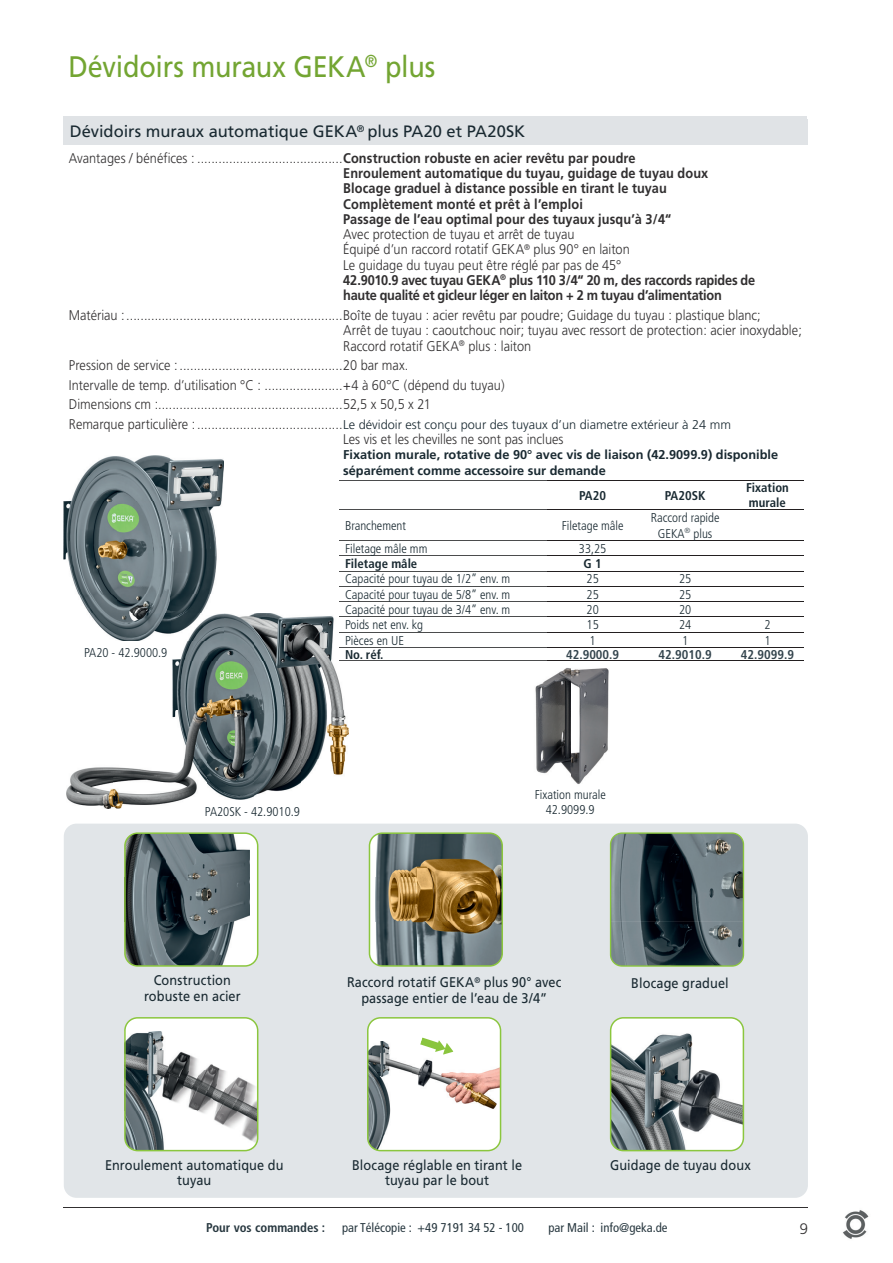
<style>
.page{position:relative;width:893px;height:1263px;background:#fff}
.page>*{position:absolute;margin:0;border:0;box-sizing:border-box;transform-origin:0 0}
.t1{font:29.7px "Frutiger";letter-spacing:-.01em;color:#73a532;scale:.91 1}
.t2{font:16.5px "Frutiger";color:#192931}
.t3{font:300 15px "Frutiger BQ";color:#312f30}
.t4{font:300 14.1px/15.3px "Frutiger";color:#312f30;scale:.91 1}
.t5{font:700 14.1px/15.3px "Frutiger";letter-spacing:.01em;color:#312f30;scale:.91 1}
.t6{font:14.1px/15.3px "Frutiger";letter-spacing:.005em;color:#192931;text-align:center;scale:.91 1}
.t7{font:300 condensed 12.75px/15.3px "Frutiger";color:#192931;text-align:center}
.t8{font:700 12.75px/15.3px "Frutiger";color:#192931}
.t9{font:condensed 12.75px "Frutiger";color:#27373f}
.t10{font:700 condensed 12.75px/15.3px "Frutiger";color:#192931}
.t11{font:700 condensed 12.75px "Frutiger";color:#33444d}
.t12{font:700 condensed 12.75px "Frutiger";color:#27373f}
.s1{font-weight:300}
.s2{font-weight:700}
.s3{font-size:12.75px;color:#192931}
</style>
<div class="page">
<div style="left:64px;top:824px;width:744px;height:374px;background:#e1e5e8;border-radius:13px"></div>
<img style="left:64px;top:455px;width:160px;height:140px">
<img style="left:79px;top:595px;width:38px;height:18px">
<img style="left:117px;top:595px;width:93px;height:18px">
<svg style="left:369px;top:832px;width:134px;height:135px;background:#837d61"></svg>
<svg style="left:610px;top:1017px;width:134px;height:134px;background:#a3aaa8"></svg>
<svg style="left:610px;top:832px;width:134px;height:135px;background:#4f5e60"></svg>
<svg style="left:124px;top:1017px;width:134px;height:134px;background:#b6bbb8"></svg>
<svg style="left:124px;top:832px;width:134px;height:135px;background:#697777"></svg>
<div style="left:63px;top:116px;width:744px;height:24px;background:#e0e3e6"></div>
<img style="left:172px;top:641px;width:36px;height:21px">
<img style="left:208px;top:613px;width:141px;height:49px">
<img style="left:67px;top:662px;width:282px;height:146px">
<img style="left:89px;top:613px;width:135px;height:28px">
<hr style="left:546px;top:480px;width:93px;height:1px;background:#231f20">
<hr style="left:639px;top:480px;width:92px;height:1px;background:#231f20">
<hr style="left:731px;top:480px;width:72px;height:1px;background:#231f20">
<hr style="left:546px;top:510px;width:93px;height:1px;background:#231f20">
<hr style="left:639px;top:510px;width:92px;height:1px;background:#231f20">
<hr style="left:731px;top:510px;width:72px;height:1px;background:#231f20">
<hr style="left:546px;top:540px;width:93px;height:1px;background:#231f20">
<hr style="left:639px;top:540px;width:92px;height:1px;background:#231f20">
<hr style="left:731px;top:540px;width:72px;height:1px;background:#231f20">
<hr style="left:546px;top:555px;width:93px;height:1px;background:#231f20">
<hr style="left:639px;top:555px;width:92px;height:1px;background:#231f20">
<hr style="left:731px;top:555px;width:72px;height:1px;background:#231f20">
<hr style="left:546px;top:571px;width:93px;height:1px;background:#231f20">
<hr style="left:639px;top:571px;width:92px;height:1px;background:#231f20">
<hr style="left:731px;top:571px;width:72px;height:1px;background:#231f20">
<hr style="left:546px;top:586px;width:93px;height:1px;background:#231f20">
<hr style="left:639px;top:586px;width:92px;height:1px;background:#231f20">
<hr style="left:731px;top:586px;width:72px;height:1px;background:#231f20">
<hr style="left:546px;top:601px;width:93px;height:1px;background:#231f20">
<hr style="left:639px;top:601px;width:92px;height:1px;background:#231f20">
<hr style="left:731px;top:601px;width:72px;height:1px;background:#231f20">
<hr style="left:546px;top:617px;width:93px;height:1px;background:#231f20">
<hr style="left:639px;top:617px;width:92px;height:1px;background:#231f20">
<hr style="left:731px;top:617px;width:72px;height:1px;background:#231f20">
<hr style="left:546px;top:632px;width:93px;height:1px;background:#231f20">
<hr style="left:639px;top:632px;width:92px;height:1px;background:#231f20">
<hr style="left:731px;top:632px;width:72px;height:1px;background:#231f20">
<hr style="left:546px;top:647px;width:93px;height:1px;background:#231f20">
<hr style="left:639px;top:647px;width:92px;height:1px;background:#231f20">
<hr style="left:731px;top:647px;width:72px;height:1px;background:#231f20">
<hr style="left:546px;top:660px;width:93px;height:1px;background:#231f20">
<hr style="left:639px;top:660px;width:92px;height:1px;background:#231f20">
<hr style="left:731px;top:660px;width:72px;height:1px;background:#231f20">
<hr style="left:339px;top:480px;width:207px;height:1px;background:#4b4c4d">
<hr style="left:339px;top:510px;width:207px;height:1px;background:#4b4c4d">
<hr style="left:339px;top:540px;width:207px;height:1px;background:#4b4c4d">
<hr style="left:339px;top:555px;width:207px;height:1px;background:#4b4c4d">
<hr style="left:339px;top:571px;width:207px;height:1px;background:#4b4c4d">
<hr style="left:339px;top:586px;width:207px;height:1px;background:#4b4c4d">
<hr style="left:339px;top:617px;width:207px;height:1px;background:#4b4c4d">
<hr style="left:339px;top:632px;width:207px;height:1px;background:#4b4c4d">
<hr style="left:339px;top:601px;width:207px;height:1px;background:#4b4c4d">
<hr style="left:339px;top:647px;width:207px;height:1px;background:#4b4c4d">
<hr style="left:339px;top:660px;width:207px;height:1px;background:#4b4c4d">
<svg style="left:367px;top:1017px;width:134px;height:134px;background:#ddddd6"></svg>
<img style="left:535px;top:668px;width:74px;height:117px">
<div style="left:64px;top:119px;width:744px;height:25px;background:#e0e3e6"></div>
<img style="left:843px;top:1210px;width:26px;height:29px">
<hr style="left:64px;top:1207px;width:744px;height:1px;background:#312f30">
<h1 class="t1" style="left:69px;top:50px;width:405px">Dévidoirs muraux GEKA<sup>®</sup> plus</h1>
<p class="t2" style="left:69px;top:119px;width:459px">Dévidoirs muraux automatique GEKA<sup>®</sup> plus PA20 et PA20SK</p>
<p class="t5" style="left:343px;top:150px;width:403px;text-indent:-274px"><span class="s1">Avantages / bénéfices : .........................................</span>Construction robuste en acier revêtu par poudre Enroulement automatique du tuyau, guidage de tuyau doux Blocage graduel à distance possible en tirant le tuyau Complètement monté et prêt à l’emploi<br>Passage de l’eau optimal pour des tuyaux jusqu’à 3/4“</p>
<p class="t4" style="left:343px;top:227px;width:454px">Avec protection de tuyau et arrêt de tuyau<br>Équipé d’un raccord rotatif GEKA<sup>®</sup> plus 90° en laiton<br>Le guidage du tuyau peut être réglé par pas de 45°<br><span class="s2">42.9010.9 avec tuyau GEKA</span><sup>®</sup> <span class="s2">plus 110 3/4“ 20 m, des raccords rapides de haute qualité et gicleur léger en laiton + 2 m tuyau d’alimentation</span></p>
<p class="t4" style="left:343px;top:308px;width:506px;text-indent:-274px">Matériau : .............................................................Boîte de tuyau : acier revêtu par poudre; Guidage du tuyau : plastique blanc;<br>Arrêt de tuyau : caoutchouc noir; tuyau avec ressort de protection: acier inoxydable;<br>Raccord rotatif GEKA<sup>®</sup> plus : laiton</p>
<p class="t4" style="left:69px;top:356px;width:729px;line-height:19.5px">Pression de service : ..............................................20 bar max.<br>Intervalle de temp. d’utilisation °C : ......................+4 à 60°C (dépend du tuyau)<br>Dimensions cm :....................................................52,5 x 50,5 x 21<br>Remarque particulière : .........................................<span class="s3">Le dévidoir est conçu pour des tuyaux d’un diametre extérieur à 24 mm</span></p>
<p class="t4" style="left:343px;top:432px;width:244px">Les vis et les chevilles ne sont pas inclues</p>
<p class="t8" style="left:343px;top:447px;width:436px">Fixation murale, rotative de 90° avec vis de liaison (42.9099.9) disponible séparément comme accessoire sur demande</p>
<p class="t2" style="left:70px;top:122px;width:457px">Dévidoirs muraux automatique GEKA<sup>®</sup> plus PA20 et PA20SK</p>
<p class="t7" style="left:84px;top:645px;width:85px">PA20 - 42.9000.9</p>
<p class="t10" style="left:579px;top:488px;width:28px">PA20</p>
<p class="t10" style="left:665px;top:488px;width:42px">PA20SK</p>
<p class="t10" style="left:746px;top:480px;width:44px">Fixation murale</p>
<p class="t7" style="left:345px;top:518px;width:62px">Branchement</p>
<p class="t7" style="left:562px;top:518px;width:63px">Filetage mâle</p>
<p class="t7" style="left:651px;top:510px;width:70px">Raccord rapide<br>GEKA<sup>®</sup> plus</p>
<p class="t7" style="left:345px;top:541px;width:84px">Filetage mâle mm</p>
<p class="t7" style="left:579px;top:541px;width:29px">33,25</p>
<p class="t10" style="left:345px;top:556px;width:74px">Filetage mâle</p>
<p class="t10" style="left:584px;top:556px;width:20px">G 1</p>
<p class="t7" style="left:345px;top:572px;width:167px">Capacité pour tuyau de 1/2” env. m</p>
<p class="t7" style="left:586px;top:572px;width:14px">25</p>
<p class="t7" style="left:679px;top:572px;width:14px">25</p>
<p class="t7" style="left:345px;top:587px;width:167px">Capacité pour tuyau de 5/8” env. m</p>
<p class="t7" style="left:586px;top:587px;width:14px">25</p>
<p class="t7" style="left:679px;top:587px;width:14px">25</p>
<p class="t7" style="left:345px;top:602px;width:167px">Capacité pour tuyau de 3/4” env. m</p>
<p class="t7" style="left:586px;top:602px;width:14px">20</p>
<p class="t7" style="left:679px;top:602px;width:14px">20</p>
<p class="t7" style="left:345px;top:617px;width:80px">Poids net env. kg</p>
<p class="t7" style="left:586px;top:617px;width:14px">15</p>
<p class="t7" style="left:679px;top:617px;width:14px">24</p>
<p class="t7" style="left:764px;top:617px;width:8px">2</p>
<p class="t7" style="left:345px;top:633px;width:61px">Pièces en UE</p>
<p class="t7" style="left:590px;top:633px;width:8px">1</p>
<p class="t7" style="left:682px;top:633px;width:8px">1</p>
<p class="t7" style="left:764px;top:633px;width:8px">1</p>
<p class="t10" style="left:345px;top:647px;width:40px">No. réf.</p>
<p class="t11" style="left:566px;top:647px;width:55px">42.9000.9</p>
<p class="t11" style="left:659px;top:647px;width:55px">42.9010.9</p>
<p class="t11" style="left:741px;top:647px;width:55px">42.9099.9</p>
<p class="t7" style="left:205px;top:804px;width:97px">PA20SK - 42.9010.9</p>
<p class="t7" style="left:535px;top:787px;width:73px">Fixation murale<br>42.9099.9</p>
<p class="t6" style="left:144px;top:973px;width:108px">Construction robuste en acier</p>
<p class="t6" style="left:105px;top:1157px;width:198px">Enroulement automatique du tuyau</p>
<p class="t6" style="left:347px;top:975px;width:237px">Raccord rotatif GEKA<sup>®</sup> plus 90° avec</p>
<p class="t6" style="left:631px;top:975px;width:109px">Blocage graduel</p>
<p class="t6" style="left:361px;top:990px;width:206px">passage entier de l’eau de 3/4”</p>
<p class="t6" style="left:352px;top:1157px;width:188px">Blocage réglable en tirant le tuyau par le bout</p>
<p class="t6" style="left:610px;top:1157px;width:156px">Guidage de tuyau doux</p>
<p class="t12" style="left:206px;top:1220px;width:121px">Pour vos commandes :</p>
<p class="t9" style="left:342px;top:1220px;width:183px">par Télécopie : +49 7191 34 52 - 100</p>
<p class="t9" style="left:548px;top:1220px;width:121px">par Mail : info@geka.de</p>
<p class="t3" style="left:800px;top:1220px;width:10px">9</p>
</div>
